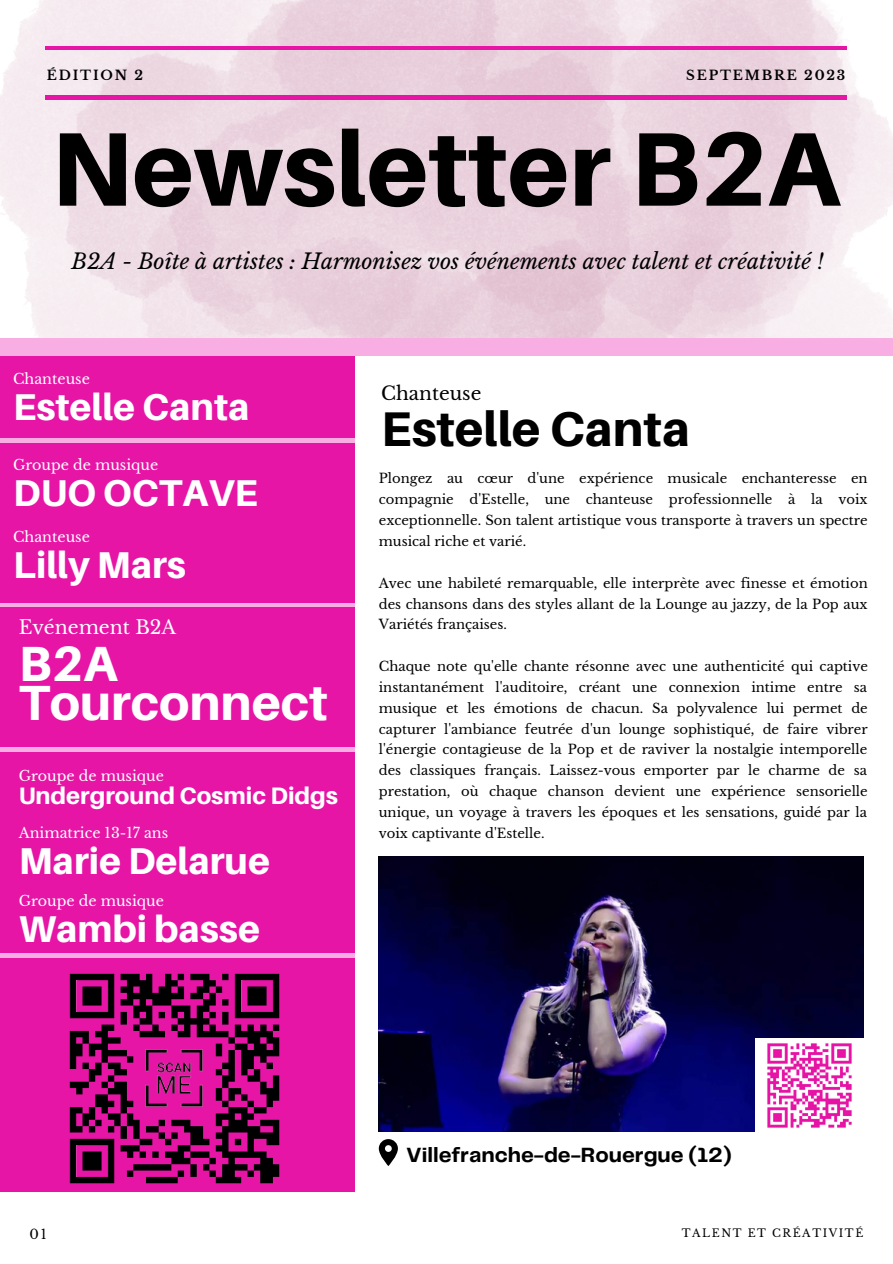
<style>
.page{position:relative;width:893px;height:1264px;background:#fff}
.page>*{position:absolute;margin:0;border:0;box-sizing:border-box;transform-origin:0 0}
.t1{font:800 104.7px "Aileron";color:#000}
.t2{font:800 49.35px "Aileron";color:#fff}
.t3{font:800 48.75px "Aileron";color:#000}
.t4{font:800 37.35px "Aileron";color:#fff}
.t5{font:800 23.85px "Aileron";color:#fff}
.t6{font:700 21.3px "Telegraf";color:#000}
.t7{font:italic 21.15px "Libre Baskerville";color:#000}
.t8{font:18.9px "Libre Baskerville";color:#fff}
.t9{font:18.6px "Libre Baskerville";color:#000}
.t10{font:14.25px "Libre Baskerville";color:#fff}
.t11{font:13.2px/20.9px "Libre Baskerville";color:#000;text-align:justify}
.t12{font:700 13.2px "Libre Baskerville";letter-spacing:.14em;color:#000}
.t13{font:10.95px "Libre Baskerville";letter-spacing:.14em;color:#000}
</style>
<div class="page">
<div style="left:0;top:340px;width:354px;height:851px;background:#e615a6"></div>
<hr style="left:0;top:603px;width:355px;height:4px;background:#f8aee2">
<hr style="left:0;top:748px;width:355px;height:3px;background:#f8aee2">
<hr style="left:0;top:953px;width:355px;height:4px;background:#f8aee2">
<hr style="left:0;top:439px;width:355px;height:3px;background:#f8aee2">
<img style="left:0;top:0;width:892px;height:338px">
<hr style="left:45px;top:96px;width:801px;height:3px;background:#e615a6">
<hr style="left:45px;top:47px;width:801px;height:3px;background:#e615a6">
<div style="left:0;top:338px;width:892px;height:17px;background:#f8aee2"></div>
<img style="left:379px;top:856px;width:484px;height:275px">
<img style="left:755px;top:1038px;width:108px;height:93px">
<svg style="left:379px;top:1139px;width:19px;height:27px"></svg>
<img style="left:39px;top:973px;width:271px;height:219px">
<p class="t12" style="left:47px;top:68px;width:98px">ÉDITION 2</p>
<p class="t12" style="left:686px;top:68px;width:161px">SEPTEMBRE 2023</p>
<p class="t1" style="left:51px;top:104px;width:790px">Newsletter B2A</p>
<p class="t7" style="left:71px;top:248px;width:753px">B2A - Boîte à artistes : Harmonisez vos événements avec talent et créativité !</p>
<p class="t10" style="left:13px;top:370px;width:78px">Chanteuse</p>
<p class="t4" style="left:13px;top:384px;width:238px">Estelle Canta</p>
<p class="t10" style="left:13px;top:456px;width:147px">Groupe de musique</p>
<p class="t4" style="left:13px;top:469px;width:246px">DUO OCTAVE</p>
<p class="t10" style="left:13px;top:528px;width:78px">Chanteuse</p>
<p class="t4" style="left:13px;top:542px;width:174px">Lilly Mars</p>
<p class="t8" style="left:19px;top:615px;width:159px">Evénement B2A</p>
<p class="t2" style="left:19px;top:633px;width:100px">B2A</p>
<p class="t2" style="left:19px;top:672px;width:310px">Tourconnect</p>
<p class="t10" style="left:19px;top:767px;width:147px">Groupe de musique</p>
<p class="t5" style="left:19px;top:780px;width:321px">Underground Cosmic Didgs</p>
<p class="t10" style="left:19px;top:824px;width:151px">Animatrice 13-17 ans</p>
<p class="t4" style="left:19px;top:837px;width:253px">Marie Delarue</p>
<p class="t10" style="left:19px;top:892px;width:147px">Groupe de musique</p>
<p class="t4" style="left:19px;top:905px;width:243px">Wambi basse</p>
<p class="t9" style="left:381px;top:381px;width:102px">Chanteuse</p>
<p class="t3" style="left:381px;top:399px;width:310px">Estelle Canta</p>
<p class="t11" style="left:379px;top:468px;width:490px">Plongez au cœur d'une expérience musicale enchanteresse en compagnie d'Estelle, une chanteuse professionnelle à la voix exceptionnelle. Son talent artistique vous transporte à travers un spectre musical riche et varié.</p>
<p class="t11" style="left:379px;top:572px;width:490px">Avec une habileté remarquable, elle interprète avec finesse et émotion des chansons dans des styles allant de la Lounge au jazzy, de la Pop aux Variétés françaises.</p>
<p class="t11" style="left:379px;top:656px;width:490px">Chaque note qu'elle chante résonne avec une authenticité qui captive instantanément l'auditoire, créant une connexion intime entre sa musique et les émotions de chacun. Sa polyvalence lui permet de capturer l'ambiance feutrée d'un lounge sophistiqué, de faire vibrer l'énergie contagieuse de la Pop et de raviver la nostalgie intemporelle des classiques français. Laissez-vous emporter par le charme de sa prestation, où chaque chanson devient une expérience sensorielle unique, un voyage à travers les époques et les sensations, guidé par la voix captivante d'Estelle.</p>
<p class="t6" style="left:406px;top:1145px;width:327px">Villefranche-de-Rouergue (12)</p>
<p class="t11" style="left:29px;top:1223px;width:19px">01</p>
<p class="t13" style="left:682px;top:1226px;width:183px">TALENT ET CRÉATIVITÉ</p>
</div>
